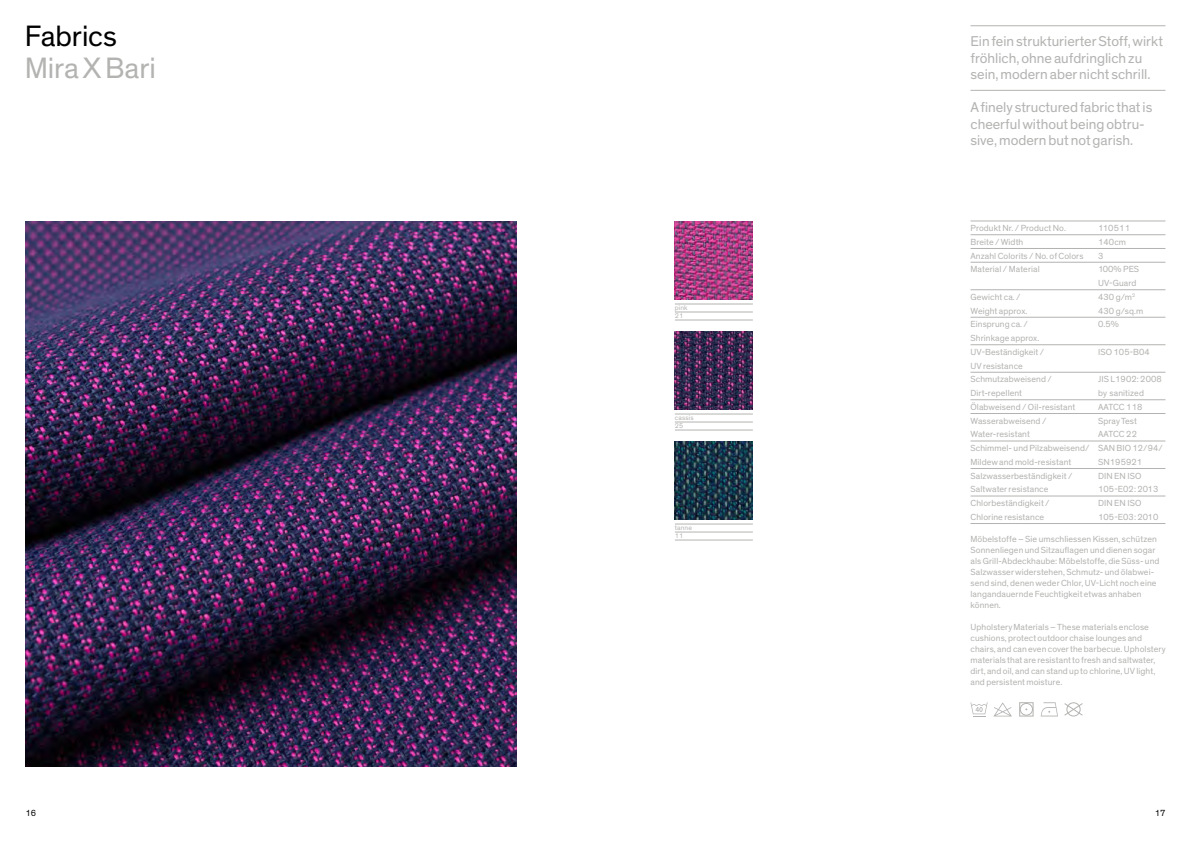
<style>
.page{position:relative;width:1191px;height:842px;background:#fff}
.page>*{position:absolute;margin:0;border:0;box-sizing:border-box;transform-origin:0 0}
.t1{font:30px "Theinhardt";letter-spacing:-.005em;color:#b3b3b1}
.t2{font:30px "Theinhardt";letter-spacing:-.005em;color:#000}
.t3{font:14.5px/16.5px "Theinhardt";color:#b3b3b1}
.t4{font:9px/11px "Theinhardt";letter-spacing:.01em;color:#b3b3b1}
.t5{font:9px "Theinhardt";color:#000}
.t6{font:7px/8px "Theinhardt";letter-spacing:.015em;color:#b3b3b1}
</style>
<div class="page">
<img style="left:26px;top:221px;width:490px;height:546px">
<div style="left:1019px;top:702px;width:14px;height:14px;border:1px solid #b3b3b1"></div>
<div style="left:1020px;top:703px;width:13px;height:13px;border:1px solid #b3b3b1;border-radius:50%"></div>
<svg style="left:970px;top:702px;width:17px;height:15px"></svg>
<svg style="left:1040px;top:702px;width:43px;height:14px"></svg>
<svg style="left:994px;top:702px;width:18px;height:14px"></svg>
<hr style="left:970px;top:221px;width:195px;height:1px;background:#b3b3b1">
<hr style="left:970px;top:234px;width:195px;height:1px;background:#b3b3b1">
<hr style="left:970px;top:248px;width:195px;height:1px;background:#b3b3b1">
<hr style="left:970px;top:262px;width:195px;height:1px;background:#b3b3b1">
<hr style="left:970px;top:289px;width:195px;height:1px;background:#b3b3b1">
<hr style="left:970px;top:317px;width:195px;height:1px;background:#b3b3b1">
<hr style="left:970px;top:344px;width:195px;height:1px;background:#b3b3b1">
<hr style="left:970px;top:372px;width:195px;height:1px;background:#b3b3b1">
<hr style="left:970px;top:399px;width:195px;height:1px;background:#b3b3b1">
<hr style="left:970px;top:413px;width:195px;height:1px;background:#b3b3b1">
<hr style="left:970px;top:441px;width:195px;height:1px;background:#b3b3b1">
<hr style="left:970px;top:468px;width:195px;height:1px;background:#b3b3b1">
<hr style="left:970px;top:496px;width:195px;height:1px;background:#b3b3b1">
<hr style="left:970px;top:523px;width:195px;height:1px;background:#b3b3b1">
<img style="left:675px;top:331px;width:78px;height:78px">
<img style="left:675px;top:221px;width:78px;height:78px">
<img style="left:675px;top:441px;width:78px;height:78px">
<hr style="left:675px;top:304px;width:78px;height:1px;background:#b3b3b1">
<hr style="left:675px;top:312px;width:78px;height:1px;background:#b3b3b1">
<hr style="left:675px;top:320px;width:78px;height:1px;background:#b3b3b1">
<hr style="left:675px;top:414px;width:78px;height:1px;background:#b3b3b1">
<hr style="left:675px;top:422px;width:78px;height:1px;background:#b3b3b1">
<hr style="left:675px;top:430px;width:78px;height:1px;background:#b3b3b1">
<hr style="left:675px;top:524px;width:78px;height:1px;background:#b3b3b1">
<hr style="left:675px;top:532px;width:78px;height:1px;background:#b3b3b1">
<hr style="left:675px;top:540px;width:78px;height:1px;background:#b3b3b1">
<hr style="left:970px;top:90px;width:195px;height:1px;background:#b3b3b1">
<hr style="left:970px;top:26px;width:195px;height:1px;background:#b3b3b1">
<h1 class="t2" style="left:25px;top:18px;width:94px">Fabrics</h1>
<h1 class="t1" style="left:25px;top:50px;width:133px">Mira X Bari</h1>
<p class="t6" style="left:675px;top:304px;width:14px">pink<br>21</p>
<p class="t6" style="left:675px;top:414px;width:20px">cassis<br>25</p>
<p class="t6" style="left:675px;top:524px;width:19px">tanne<br>11</p>
<h2 class="t3" style="left:970px;top:33px;width:194px">Ein fein strukturierter Stoff, wirkt fröhlich, ohne aufdringlich zu sein, modern aber nicht schrill.</h2>
<h2 class="t3" style="left:970px;top:99px;width:183px">A finely structured fabric that is cheerful without being obtru&shy;sive, modern but not garish.</h2>
<p class="t4" style="left:970px;top:223px;width:97px">Produkt Nr. / Product No.</p>
<p class="t4" style="left:1098px;top:223px;width:33px">110511</p>
<p class="t4" style="left:970px;top:237px;width:54px">Breite / Width</p>
<p class="t4" style="left:1098px;top:237px;width:29px">140cm</p>
<p class="t4" style="left:970px;top:250px;width:115px">Anzahl Colorits / No. of Colors</p>
<p class="t4" style="left:1098px;top:250px;width:7px">3</p>
<p class="t4" style="left:970px;top:264px;width:71px">Material / Material</p>
<p class="t4" style="left:1098px;top:263px;width:43px;line-height:13.8px">100% PES<br>UV-Guard</p>
<p class="t4" style="left:970px;top:292px;width:52px">Gewicht ca. /</p>
<p class="t4" style="left:1098px;top:292px;width:39px">430 g/m<sup>2</sup></p>
<p class="t4" style="left:970px;top:305px;width:58px">Weight approx.</p>
<p class="t4" style="left:1098px;top:305px;width:47px">430 g/sq.m</p>
<p class="t4" style="left:970px;top:319px;width:59px">Einsprung ca. /</p>
<p class="t4" style="left:1098px;top:319px;width:22px">0.5%</p>
<p class="t4" style="left:970px;top:331px;width:75px;line-height:13.8px">Shrinkage approx.<br>UV-Beständigkeit /</p>
<p class="t4" style="left:1098px;top:347px;width:53px">ISO 105-B04</p>
<p class="t4" style="left:970px;top:359px;width:83px;line-height:13.8px">UV resistance<br>Schmutzabweisend /</p>
<p class="t4" style="left:1098px;top:374px;width:65px">JIS L1902: 2008</p>
<p class="t4" style="left:970px;top:388px;width:53px">Dirt-repellent</p>
<p class="t4" style="left:1098px;top:388px;width:47px">by sanitized</p>
<p class="t4" style="left:970px;top:402px;width:106px">Ölabweisend / Oil-resistant</p>
<p class="t4" style="left:1098px;top:402px;width:46px">AATCC 118</p>
<p class="t4" style="left:970px;top:415px;width:77px">Wasserabweisend /</p>
<p class="t4" style="left:1098px;top:415px;width:40px">Spray Test</p>
<p class="t4" style="left:970px;top:429px;width:61px">Water-resistant</p>
<p class="t4" style="left:970px;top:428px;width:194px;line-height:13.7px;text-indent:128px">AATCC 22<br>Schimmel- und Pilzabweisend/ SAN BIO 12/94/<br>Mildew and mold-resistant</p>
<p class="t4" style="left:1098px;top:457px;width:46px">SN195921</p>
<p class="t4" style="left:970px;top:470px;width:103px">Salzwasserbeständigkeit /</p>
<p class="t4" style="left:1098px;top:470px;width:45px">DIN EN ISO</p>
<p class="t4" style="left:970px;top:484px;width:79px">Saltwater resistance</p>
<p class="t4" style="left:1098px;top:484px;width:62px">105-E02: 2013</p>
<p class="t4" style="left:970px;top:498px;width:81px">Chlorbeständigkeit /</p>
<p class="t4" style="left:1098px;top:498px;width:45px">DIN EN ISO</p>
<p class="t4" style="left:970px;top:512px;width:75px">Chlorine resistance</p>
<p class="t4" style="left:1098px;top:512px;width:62px">105-E03: 2010</p>
<p class="t4" style="left:970px;top:533px;width:190px">Möbelstoffe – Sie umschliessen Kissen, schützen Sonnenliegen und Sitzauflagen und dienen sogar als Grill-Abdeckhaube: Möbelstoffe, die Süss- und Salzwasser widerstehen, Schmutz- und ölabwei&shy;send sind, denen weder Chlor, UV-Licht noch eine langandauernde Feuchtigkeit etwas anhaben können.</p>
<p class="t4" style="left:970px;top:621px;width:197px">Upholstery Materials – These materials enclose cushions, protect outdoor chaise lounges and chairs, and can even cover the barbecue. Upholstery materials that are resistant to fresh and saltwater, dirt, and oil, and can stand up to chlorine, UV light, and persistent moisture.</p>
<p class="t5" style="left:26px;top:808px;width:12px">16</p>
<p class="t5" style="left:1154px;top:808px;width:12px">17</p>
</div>
